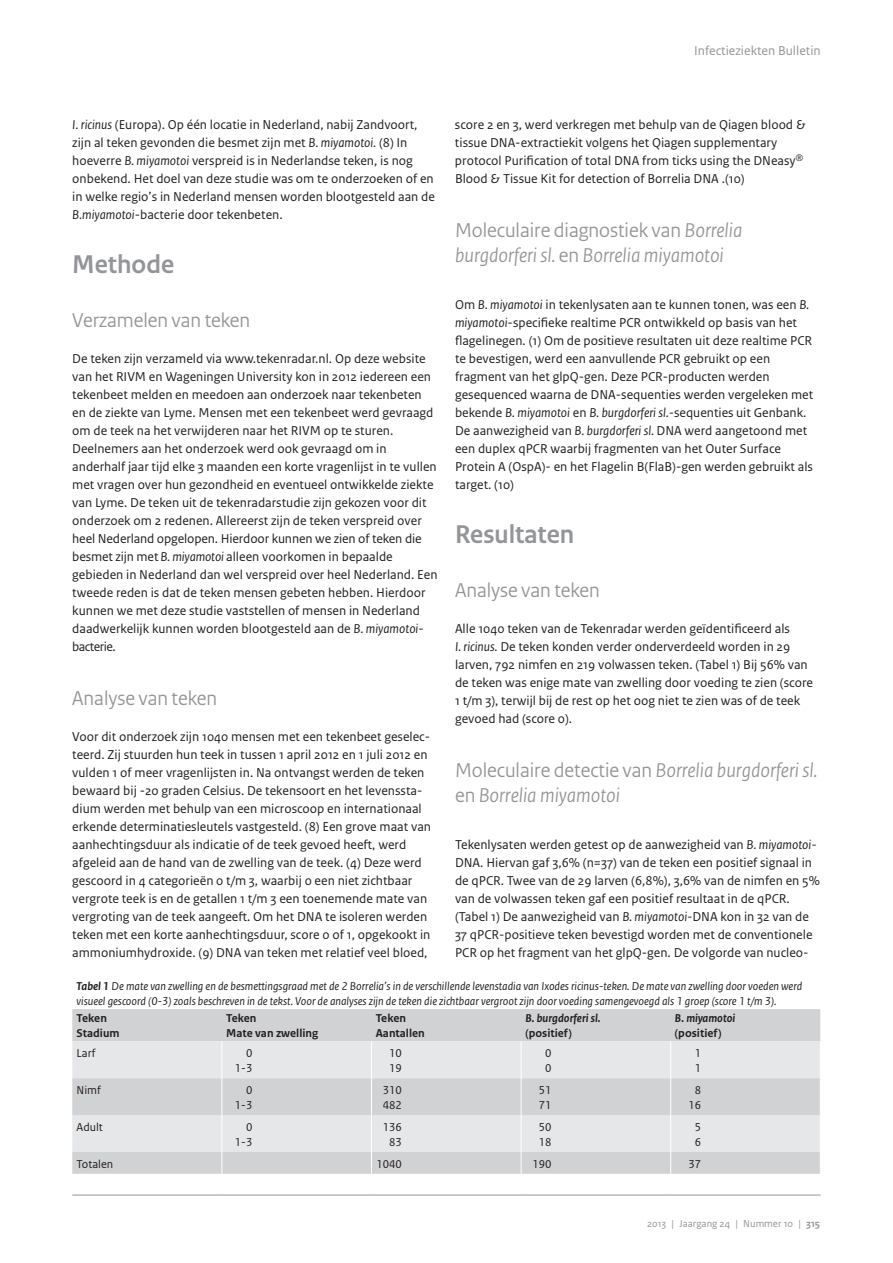
<style>
.page{position:relative;width:893px;height:1263px;background:#fff}
.page>*{position:absolute;margin:0;border:0;box-sizing:border-box;transform-origin:0 0}
.t1{font:700 27px "Rijksoverheid Sans Heading";color:#939598}
.t2{font:italic 21px/25.2px "Rijksoverheid Sans Heading";color:#939598}
.t3{font:21px "Rijksoverheid Sans Heading";color:#939598}
.t4{font:13.5px/18px "Rijksoverheid Sans Text";color:#231f20}
.t5{font:13.5px "Rijksoverheid Sans Text";color:#939598}
.t6{font:italic 12px/15px "Rijksoverheid Sans Text";color:#231f20}
.t7{font:12px/15px "Rijksoverheid Sans Text";color:#231f20}
.t8{font:700 12px/15px "Rijksoverheid Sans Text";color:#231f20}
.t9{font:italic 700 12px "Rijksoverheid Sans Text";color:#231f20}
.t10{font:10.5px "Rijksoverheid Sans Text";color:#939598}
.s1{font-style:normal}
.s2{font-style:italic}
.s3{font-weight:700}
</style>
<div class="page">
<div style="left:72px;top:1009px;width:748px;height:32px;background:#d1d2d4"></div>
<div style="left:72px;top:1041px;width:748px;height:37px;background:#e6e7e9"></div>
<svg style="left:72px;top:1078px;width:748px;height:96px;background:#d9dadc"></svg>
<hr style="left:222px;top:1041px;width:1px;height:37px;background:#fff">
<hr style="left:371px;top:1041px;width:1px;height:37px;background:#fff">
<hr style="left:521px;top:1041px;width:1px;height:37px;background:#fff">
<hr style="left:670px;top:1041px;width:1px;height:37px;background:#fff">
<hr style="left:222px;top:1078px;width:1px;height:37px;background:#fff">
<hr style="left:371px;top:1078px;width:1px;height:37px;background:#fff">
<hr style="left:521px;top:1078px;width:1px;height:37px;background:#fff">
<hr style="left:670px;top:1078px;width:1px;height:37px;background:#fff">
<hr style="left:222px;top:1115px;width:1px;height:37px;background:#fff">
<hr style="left:371px;top:1115px;width:1px;height:37px;background:#fff">
<hr style="left:521px;top:1115px;width:1px;height:37px;background:#fff">
<hr style="left:670px;top:1115px;width:1px;height:37px;background:#fff">
<svg style="left:222px;top:1152px;width:1px;height:43px"></svg>
<svg style="left:371px;top:1152px;width:1px;height:43px"></svg>
<svg style="left:521px;top:1152px;width:1px;height:43px"></svg>
<svg style="left:670px;top:1152px;width:1px;height:43px"></svg>
<hr style="left:72px;top:1195px;width:150px;height:1px;background:#939598">
<hr style="left:222px;top:1195px;width:149px;height:1px;background:#939598">
<hr style="left:371px;top:1195px;width:150px;height:1px;background:#939598">
<hr style="left:521px;top:1195px;width:150px;height:1px;background:#939598">
<hr style="left:671px;top:1195px;width:150px;height:1px;background:#939598">
<p class="t5" style="left:694px;top:43px;width:128px">Infectieziekten Bulletin</p>
<p class="t4" style="left:455px;top:115px;width:352px">score 2 en 3, werd verkregen met behulp van de Qiagen blood &amp; tissue DNA-extractiekit volgens het Qiagen supplementary protocol Purification of total DNA from ticks using the DNeasy<sup>® </sup>Blood &amp; Tissue Kit for detection of Borrelia DNA .(10)</p>
<h2 class="t2" style="left:455px;top:218px;width:289px"><span class="s1">Moleculaire diagnostiek van</span> Borrelia burgdorferi sl. <span class="s1">en</span> Borrelia miyamotoi</h2>
<p class="t4" style="left:455px;top:295px;width:360px">Om <span class="s2">B. miyamotoi</span> in tekenlysaten aan te kunnen tonen, was een <span class="s2">B. miyamotoi</span>-specifieke realtime PCR ontwikkeld op basis van het flagelinegen. (1) Om de positieve resultaten uit deze realtime PCR te bevestigen, werd een aanvullende PCR gebruikt op een fragment van het glpQ-gen. Deze PCR-producten werden gesequenced waarna de DNA-sequenties werden vergeleken met bekende <span class="s2">B. miyamotoi</span> en <span class="s2">B. burgdorferi sl.-</span>sequenties uit Genbank.<br>De aanwezigheid van <span class="s2">B. burgdorferi sl.</span> DNA werd aangetoond met een duplex qPCR waarbij fragmenten van het Outer Surface Protein A (OspA)- en het Flagelin B(FlaB)-gen werden gebruikt als target. (10)</p>
<h1 class="t1" style="left:455px;top:519px;width:121px">Resultaten</h1>
<h2 class="t3" style="left:455px;top:578px;width:146px">Analyse van teken</h2>
<p class="t4" style="left:455px;top:619px;width:360px">Alle 1040 teken van de Tekenradar werden geïdentificeerd als<br><span class="s2">I. ricinus.</span> De teken konden verder onderverdeeld worden in 29 larven, 792 nimfen en 219 volwassen teken. (Tabel 1) Bij 56% van de teken was enige mate van zwelling door voeding te zien (score 1 t/m 3), terwijl bij de rest op het oog niet te zien was of de teek gevoed had (score 0).</p>
<h2 class="t2" style="left:455px;top:758px;width:364px"><span class="s1">Moleculaire detectie van</span> Borrelia burgdorferi sl. <span class="s1">en</span> Borrelia miyamotoi</h2>
<p class="t4" style="left:455px;top:835px;width:366px">Tekenlysaten werden getest op de aanwezigheid van <span class="s2">B. miyamotoi-</span>DNA. Hiervan gaf 3,6% (n=37) van de teken een positief signaal in de qPCR. Twee van de 29 larven (6,8%), 3,6% van de nimfen en 5% van de volwassen teken gaf een positief resultaat in de qPCR. (Tabel 1) De aanwezigheid van <span class="s2">B. miyamotoi-</span>DNA kon in 32 van de 37 qPCR-positieve teken bevestigd worden met de conventionele PCR op het fragment van het glpQ-gen. De volgorde van nucleo-</p>
<p class="t6" style="left:77px;top:979px;width:727px"><span class="s3">Tabel 1</span> De mate van zwelling en de besmettingsgraad met de 2 Borrelia’s in de verschillende levenstadia van Ixodes ricinus-teken. De mate van zwelling door voeden werd visueel gescoord (0-3) zoals beschreven in de tekst. Voor de analyses zijn de teken die zichtbaar vergroot zijn door voeding samengevoegd als 1 groep (score 1 t/m 3).</p>
<p class="t8" style="left:77px;top:1011px;width:45px">Teken<br>Stadium</p>
<p class="t8" style="left:226px;top:1011px;width:94px">Teken<br>Mate van zwelling</p>
<p class="t8" style="left:376px;top:1011px;width:51px">Teken<br>Aantallen</p>
<p class="t9" style="left:525px;top:1011px;width:77px">B. burgdorferi sl.</p>
<p class="t4" style="left:72px;top:115px;width:364px"><span class="s2">I. ricinus</span> (Europa). Op één locatie in Nederland, nabij Zandvoort, zijn al teken gevonden die besmet zijn met <span class="s2">B. miyamotoi.</span> (8) In hoeverre <span class="s2">B. miyamotoi</span> verspreid is in Nederlandse teken, is nog onbekend. Het doel van deze studie was om te onderzoeken of en in welke regio’s in Nederland mensen worden blootgesteld aan de <span class="s2">B.miyamotoi</span>-bacterie door tekenbeten.</p>
<h1 class="t1" style="left:72px;top:249px;width:103px">Methode</h1>
<h2 class="t3" style="left:72px;top:308px;width:179px">Verzamelen van teken</h2>
<p class="t4" style="left:72px;top:349px;width:367px">De teken zijn verzameld via www.tekenradar.nl. Op deze website van het RIVM en Wageningen University kon in 2012 iedereen een tekenbeet melden en meedoen aan onderzoek naar tekenbeten en de ziekte van Lyme. Mensen met een tekenbeet werd gevraagd om de teek na het verwijderen naar het RIVM op te sturen.<br>Deelnemers aan het onderzoek werd ook gevraagd om in anderhalf jaar tijd elke 3 maanden een korte vragenlijst in te vullen met vragen over hun gezondheid en eventueel ontwikkelde ziekte van Lyme. De teken uit de tekenradarstudie zijn gekozen voor dit onderzoek om 2 redenen. Allereerst zijn de teken verspreid over heel Nederland opgelopen. Hierdoor kunnen we zien of teken die besmet zijn met <span class="s2">B. miyamotoi</span> alleen voorkomen in bepaalde gebieden in Nederland dan wel verspreid over heel Nederland. Een tweede reden is dat de teken mensen gebeten hebben. Hierdoor kunnen we met deze studie vaststellen of mensen in Nederland daadwerkelijk kunnen worden blootgesteld aan de <span class="s2">B. miyamotoi&shy;</span>bacterie.</p>
<h2 class="t3" style="left:72px;top:686px;width:146px">Analyse van teken</h2>
<p class="t4" style="left:72px;top:727px;width:360px">Voor dit onderzoek zijn 1040 mensen met een tekenbeet geselec&shy;teerd. Zij stuurden hun teek in tussen 1 april 2012 en 1 juli 2012 en vulden 1 of meer vragenlijsten in. Na ontvangst werden de teken bewaard bij -20 graden Celsius. De tekensoort en het levenssta&shy;dium werden met behulp van een microscoop en internationaal erkende determinatiesleutels vastgesteld. (8) Een grove maat van aanhechtingsduur als indicatie of de teek gevoed heeft, werd afgeleid aan de hand van de zwelling van de teek. (4) Deze werd gescoord in 4 categorieën 0 t/m 3, waarbij 0 een niet zichtbaar vergrote teek is en de getallen 1 t/m 3 een toenemende mate van vergroting van de teek aangeeft. Om het DNA te isoleren werden teken met een korte aanhechtingsduur, score 0 of 1, opgekookt in ammoniumhydroxide. (9) DNA van teken met relatief veel bloed,</p>
<p class="t9" style="left:675px;top:1011px;width:62px">B. miyamotoi</p>
<p class="t8" style="left:675px;top:1026px;width:48px">(positief)</p>
<p class="t8" style="left:525px;top:1026px;width:48px">(positief)</p>
<p class="t7" style="left:77px;top:1046px;width:20px">Larf</p>
<p class="t7" style="left:235px;top:1046px;width:19px;text-align:right">0<br>1-3</p>
<p class="t7" style="left:389px;top:1046px;width:14px">10<br>19</p>
<p class="t7" style="left:545px;top:1046px;width:8px">0<br>0</p>
<p class="t7" style="left:695px;top:1046px;width:8px">1<br>1</p>
<p class="t7" style="left:77px;top:1083px;width:26px">Nimf</p>
<p class="t7" style="left:235px;top:1083px;width:19px;text-align:right">0<br>1-3</p>
<p class="t7" style="left:383px;top:1083px;width:21px">310<br>482</p>
<p class="t7" style="left:539px;top:1083px;width:14px">51<br>71</p>
<p class="t7" style="left:688px;top:1083px;width:14px;text-align:center">8<br>16</p>
<p class="t7" style="left:77px;top:1120px;width:28px">Adult</p>
<p class="t7" style="left:235px;top:1120px;width:19px;text-align:right">0<br>1-3</p>
<p class="t7" style="left:383px;top:1120px;width:21px;text-align:center">136<br>83</p>
<p class="t7" style="left:539px;top:1120px;width:14px">50<br>18</p>
<p class="t7" style="left:695px;top:1120px;width:8px">5<br>6</p>
<p class="t7" style="left:77px;top:1156px;width:38px">Totalen</p>
<p class="t7" style="left:377px;top:1156px;width:27px">1040</p>
<p class="t7" style="left:532px;top:1156px;width:21px">190</p>
<p class="t7" style="left:688px;top:1156px;width:14px">37</p>
<p class="t10" style="left:647px;top:1217px;width:175px">2013 | Jaargang 24 | Nummer 10 | <span class="s3">315</span></p>
</div>
